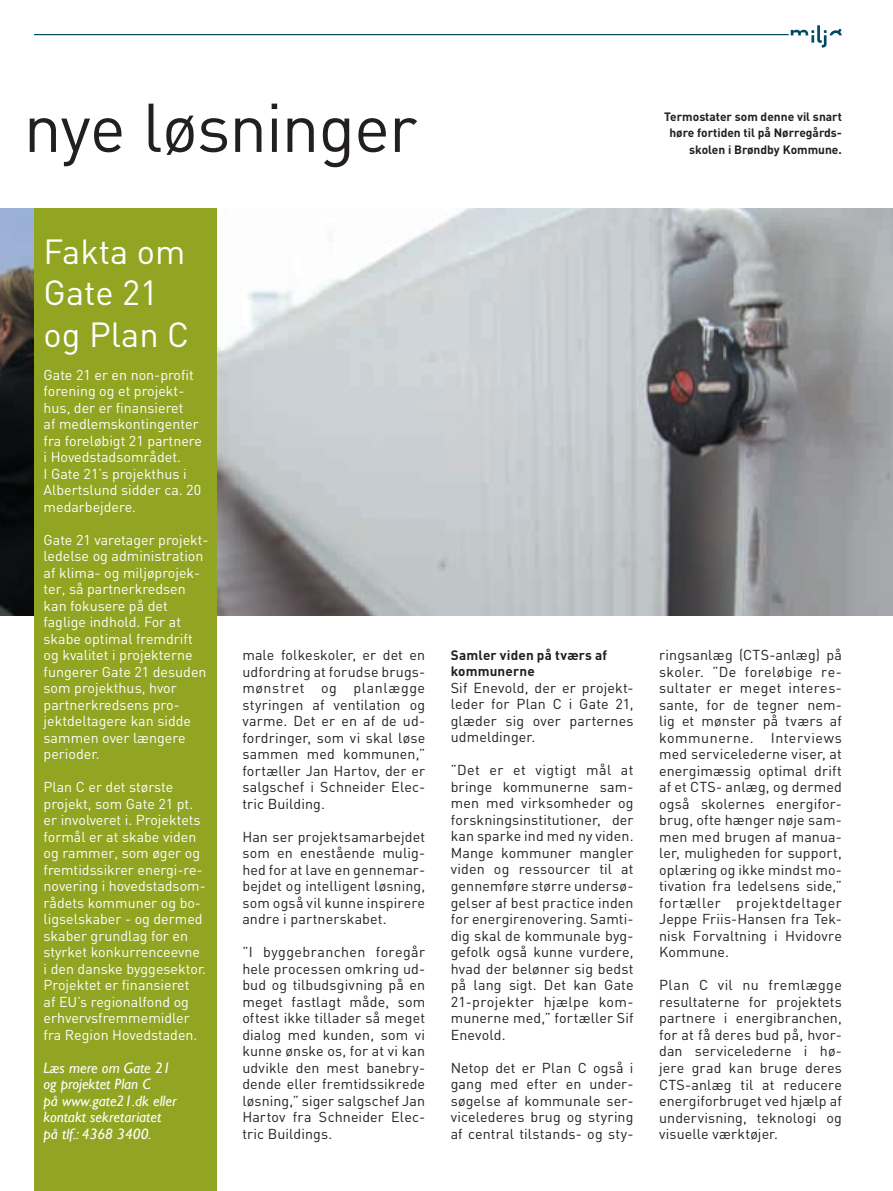
<style>
.page{position:relative;width:893px;height:1191px;background:#fff}
.page>*{position:absolute;margin:0;border:0;box-sizing:border-box;transform-origin:0 0}
.t1{font:67.8px "DIN";letter-spacing:-.02em;color:#231f20}
.t2{font:34.5px/41.4px "DIN";color:#fff}
.t3{font:italic 15px/16.5px "Gill Sans";color:#fff}
.t4{font:14.25px/16.5px "DIN";letter-spacing:.01em;color:#231f20;text-align:justify}
.t5{font:14.25px/16.5px "DIN";color:#fff}
.t6{font:700 13.5px/16.5px "DIN";letter-spacing:.015em;color:#231f20}
.t7{font:700 12px/16.5px "DIN";color:#231f20;text-align:right}
</style>
<div class="page">
<img style="left:217px;top:208px;width:676px;height:407px">
<hr style="left:34px;top:34px;width:755px;height:1px;background:#004963">
<svg style="left:791px;top:25px;width:51px;height:23px"></svg>
<div style="left:829px;top:37px;width:36px;height:8px;background:#fff"></div>
<img style="left:0;top:208px;width:34px;height:407px">
<div style="left:34px;top:208px;width:183px;height:983px;background:#91a522"></div>
<h1 class="t1" style="left:24px;top:85px;width:395px">nye løsninger</h1>
<p class="t7" style="left:664px;top:107px;width:179px">Termostater som denne vil snart høre fortiden til på Nørregårds&shy;skolen i Brøndby Kommune.</p>
<h2 class="t2" style="left:44px;top:230px;width:147px">Fakta om<br>Gate 21 og Plan C</h2>
<p class="t5" style="left:44px;top:366px;width:160px">Gate 21 er en non-profit forening og et projekt&shy;hus, der er finansieret<br>af medlemskontingenter fra foreløbigt 21 partnere i Hovedstadsområdet.<br>I Gate 21’s projekthus i<br>Albertslund sidder ca. 20 medarbejdere.</p>
<p class="t5" style="left:44px;top:531px;width:167px">Gate 21 varetager projekt&shy;ledelse og administration af klima- og miljøprojek&shy;ter, så partnerkredsen kan fokusere på det faglige indhold. For at skabe optimal fremdrift og kvalitet i projekterne fungerer Gate 21 desuden som projekthus, hvor partnerkredsens pro&shy;jektdeltagere kan sidde sammen over længere perioder.</p>
<p class="t5" style="left:44px;top:778px;width:164px">Plan C er det største projekt, som Gate 21 pt. er involveret i. Projektets formål er at skabe viden og rammer, som øger og fremtidssikrer energi-re&shy;novering i hovedstadsom&shy;rådets kommuner og bo&shy;ligselskaber - og dermed skaber grundlag for en styrket konkurrenceevne i den danske byggesektor.<br>Projektet er finansieret<br>af EU’s regionalfond og erhvervsfremmemidler fra Region Hovedstaden.</p>
<p class="t3" style="left:44px;top:1059px;width:135px">Læs mere om Gate 21 og projektet Plan C<br>på www.gate21.dk eller kontakt sekretariatet på tlf.: 4368 3400.</p>
<p class="t4" style="left:242px;top:646px;width:184px">male folkeskoler, er det en udfordring at forudse brugs&shy;mønstret og planlægge styringen af ventilation og varme. Det er en af de ud&shy;fordringer, som vi skal løse sammen med kommunen,” fortæller Jan Hartov, der er salgschef i Schneider Elec&shy;tric Building.</p>
<p class="t4" style="left:242px;top:828px;width:184px">Han ser projektsamarbejdet som en enestående mulig&shy;hed for at lave en gennemar&shy;bejdet og intelligent løsning, som også vil kunne inspirere andre i partnerskabet.</p>
<p class="t4" style="left:242px;top:943px;width:184px">”I byggebranchen foregår hele processen omkring ud&shy;bud og tilbudsgivning på en meget fastlagt måde, som oftest ikke tillader så meget dialog med kunden, som vi kunne ønske os, for at vi kan udvikle den mest banebry&shy;dende eller fremtidssikrede løsning,” siger salgschef Jan Hartov fra Schneider Elec&shy;tric Buildings.</p>
<p class="t6" style="left:451px;top:646px;width:158px">Samler viden på tværs af kommunerne</p>
<p class="t4" style="left:451px;top:679px;width:184px">Sif Enevold, der er projekt&shy;leder for Plan C i Gate 21, glæder sig over parternes udmeldinger.</p>
<p class="t4" style="left:451px;top:761px;width:184px">”Det er et vigtigt mål at bringe kommunerne sam&shy;men med virksomheder og forskningsinstitutioner, der kan sparke ind med ny viden.<br>Mange kommuner mangler viden og ressourcer til at gennemføre større undersø&shy;gelser af best practice inden for energirenovering. Samti&shy;dig skal de kommunale byg&shy;gefolk også kunne vurdere, hvad der belønner sig bedst på lang sigt. Det kan Gate 21-projekter hjælpe kom&shy;munerne med,” fortæller Sif Enevold.</p>
<p class="t4" style="left:451px;top:1059px;width:184px">Netop det er Plan C også i gang med efter en under&shy;søgelse af kommunale ser&shy;vicelederes brug og styring af central tilstands- og sty-</p>
<p class="t4" style="left:659px;top:646px;width:184px">ringsanlæg (CTS-anlæg) på skoler. ”De foreløbige re&shy;sultater er meget interes&shy;sante, for de tegner nem&shy;lig et mønster på tværs af kommunerne. Interviews med servicelederne viser, at energimæssig optimal drift af et CTS- anlæg, og dermed også skolernes energifor&shy;brug, ofte hænger nøje sam&shy;men med brugen af manua&shy;ler, muligheden for support, oplæring og ikke mindst mo&shy;tivation fra ledelsens side,” fortæller projektdeltager Jeppe Friis-Hansen fra Tek&shy;nisk Forvaltning i Hvidovre Kommune.</p>
<p class="t4" style="left:659px;top:976px;width:184px">Plan C vil nu fremlægge resultaterne for projektets partnere i energibranchen, for at få deres bud på, hvor&shy;dan servicelederne i hø&shy;jere grad kan bruge deres CTS-anlæg til at reducere energiforbruget ved hjælp af undervisning, teknologi og visuelle værktøjer.</p>
</div>
